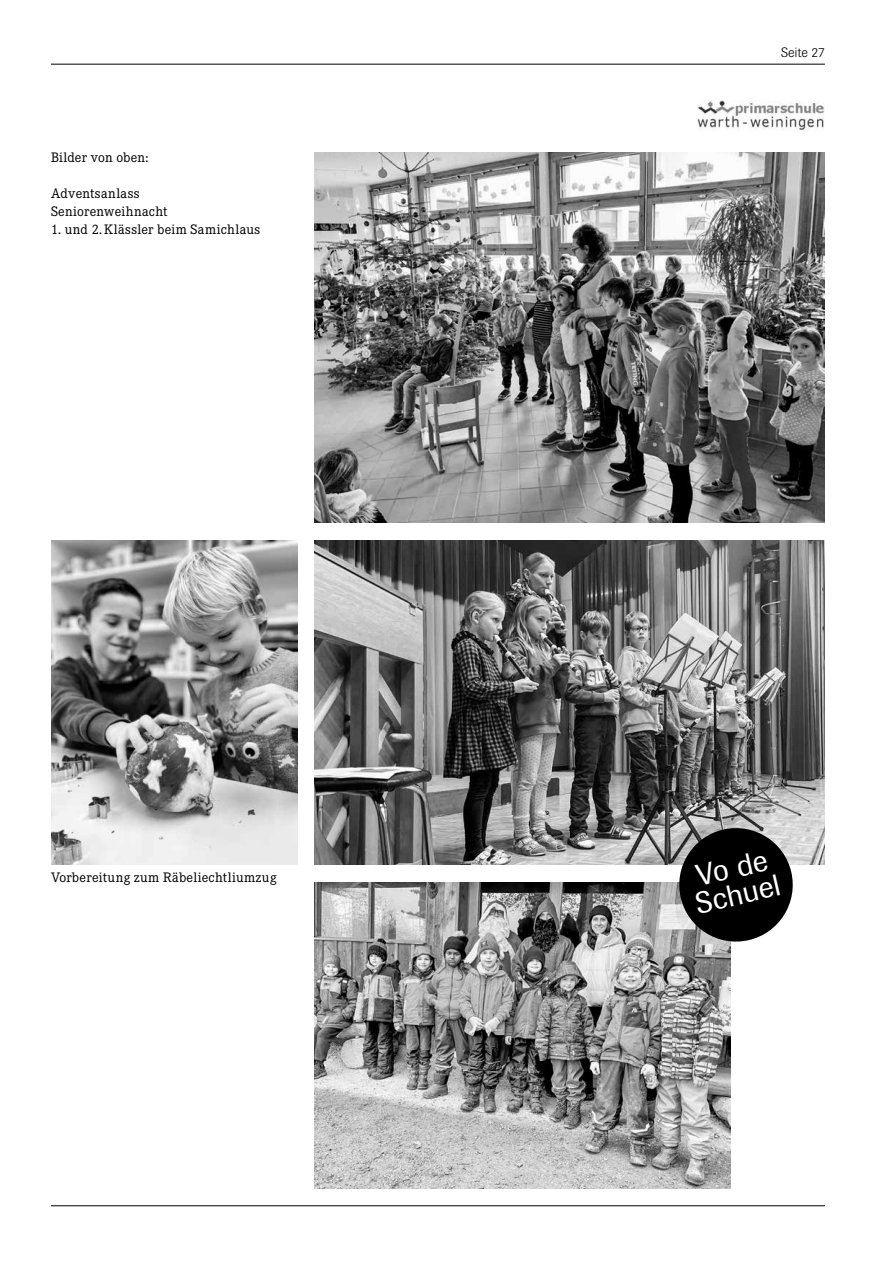
<style>
.page{position:relative;width:893px;height:1263px;background:#fff}
.page>*{position:absolute;margin:0;border:0;box-sizing:border-box;transform-origin:0 0}
.t1{font:30px/27px "Imago";color:#fff}
.t2{font:13.5px/18px "Corporate EBQ";letter-spacing:.025em;color:#000}
.t3{font:300 13.5px "Imago";letter-spacing:.015em;color:#000}
</style>
<div class="page">
<hr style="left:51px;top:64px;width:774px;height:1px;background:#000">
<hr style="left:51px;top:1205px;width:774px;height:1px;background:#000">
<img style="left:51px;top:540px;width:247px;height:324px">
<img style="left:315px;top:152px;width:510px;height:370px">
<img style="left:315px;top:882px;width:416px;height:306px">
<img style="left:315px;top:540px;width:510px;height:324px">
<img style="left:698px;top:101px;width:127px;height:30px">
<svg style="left:674px;top:822px;width:124px;height:125px;background:#474747"></svg>
<p class="t2" style="left:51px;top:148px;width:99px">Bilder von oben:</p>
<p class="t2" style="left:51px;top:184px;width:118px">Adventsanlass<br>Seniorenweihnacht</p>
<p class="t2" style="left:51px;top:220px;width:211px">1. und 2.Klässler beim Samichlaus</p>
<p class="t2" style="left:51px;top:868px;width:227px">Vorbereitung zum Räbeliechtliumzug</p>
<p class="t3" style="left:781px;top:45px;width:45px">Seite 27</p>
<h1 class="t1" style="left:687px;top:864px;width:87px;rotate:-13deg">Vo de<br>Schuel</h1>
</div>
